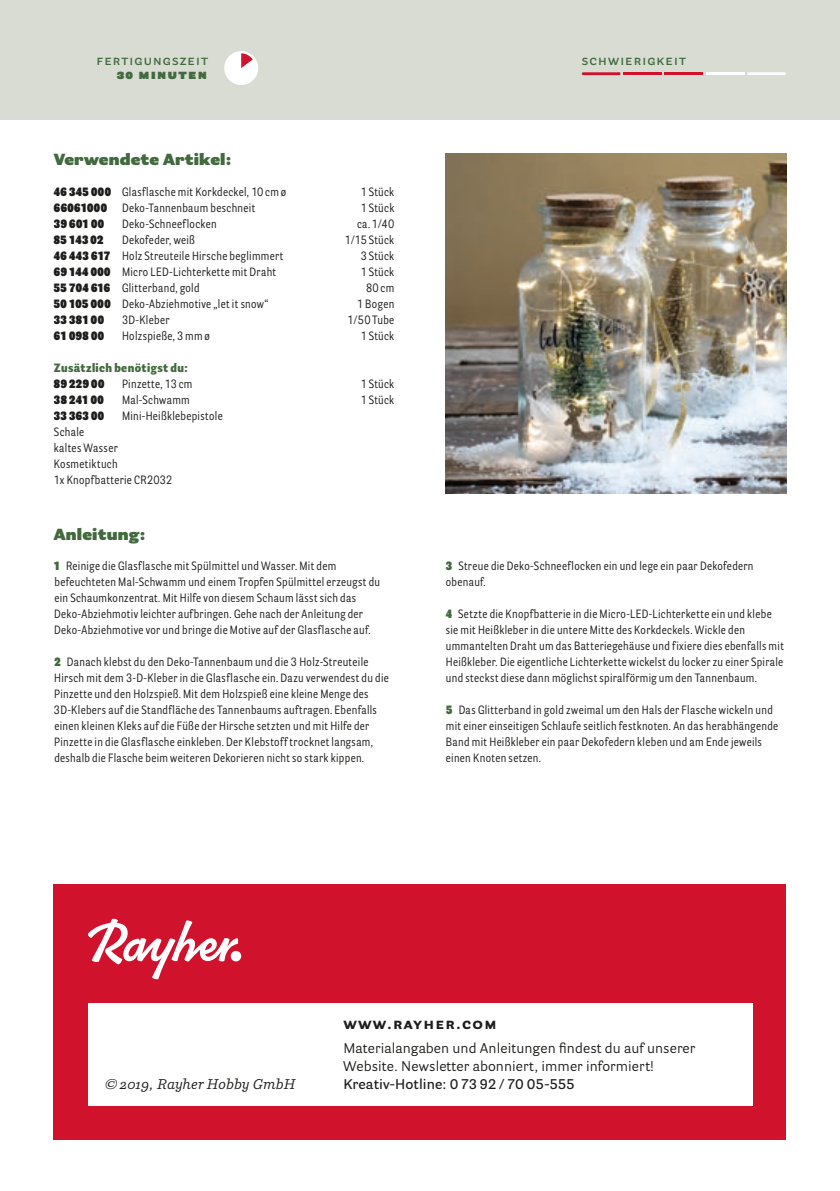
<style>
.page{position:relative;width:840px;height:1191px;background:#fff}
.page>*{position:absolute;margin:0;border:0;box-sizing:border-box;transform-origin:0 0}
.t1{font:900 16px "Parry Grotesque Pro";letter-spacing:.01em;color:#426a3e}
.t2{font:700 16px "Parry Grotesque Pro";letter-spacing:.08em;color:#1d1d1b}
.t3{font:14px/18px "Parry Grotesque Pro";letter-spacing:.005em;color:#1d1d1b}
.t4{font:600 14px "Parry Grotesque Pro";letter-spacing:.005em;color:#1d1d1b}
.t5{font:600 14px "Parry Grotesque Pro";letter-spacing:.08em;color:#426a3e}
.t6{font:italic 14px "Parry Pro";letter-spacing:.01em;color:#1d1d1b}
.t7{font:900 14px "Parry Grotesque Pro";letter-spacing:.08em;color:#426a3e}
.t8{font:12px/16px "Parry Grot Con Pro";letter-spacing:.03em;color:#1d1d1b}
.t9{font:900 12px "Parry Grot Con Pro";letter-spacing:.04em;color:#1d1d1b}
.t10{font:900 12px "Parry Grot Con Pro";letter-spacing:.03em;color:#426a3e}
.s1{font-weight:900}
.s2{font-weight:900;color:#426a3e}
</style>
<div class="page">
<div style="left:54px;top:884px;width:731px;height:256px;background:#d0122d"></div>
<div style="left:88px;top:1003px;width:663px;height:103px;background:#fff"></div>
<div style="left:0;top:0;width:839px;height:119px;background:#d8dcd2"></div>
<svg style="left:88px;top:918px;width:150px;height:61px"></svg>
<div style="left:230px;top:951px;width:11px;height:10px;background:#fff;border-radius:50%"></div>
<div style="left:224px;top:51px;width:34px;height:34px;background:#fff;border-radius:50%"></div>
<svg style="left:241px;top:53px;width:12px;height:15px"></svg>
<svg style="left:581px;top:72px;width:39px;height:3px"></svg>
<hr style="left:622px;top:72px;width:39px;height:3px;background:#d0122d">
<hr style="left:664px;top:72px;width:38px;height:3px;background:#d0122d">
<hr style="left:705px;top:72px;width:39px;height:3px;background:#fff">
<svg style="left:747px;top:72px;width:38px;height:3px"></svg>
<img style="left:445px;top:153px;width:340px;height:340px">
<p class="t5" style="left:96px;top:50px;width:111px">fertigungszeit</p>
<p class="t5" style="left:581px;top:50px;width:104px">schwierigkeit</p>
<p class="t7" style="left:117px;top:63px;width:92px">30 minuten</p>
<h1 class="t1" style="left:54px;top:148px;width:179px">Verwendete Artikel:</h1>
<p class="t8" style="left:54px;top:184px;width:233px"><span class="s1">46 345 000</span> Glasflasche mit Korkdeckel, 10cm ø</p>
<p class="t8" style="left:360px;top:184px;width:35px">1 Stück</p>
<p class="t8" style="left:54px;top:200px;width:203px"><span class="s1">66061000</span> Deko-Tannenbaum beschneit</p>
<p class="t8" style="left:360px;top:200px;width:35px">1 Stück</p>
<p class="t9" style="left:54px;top:215px;width:52px">39 601 00</p>
<p class="t8" style="left:122px;top:216px;width:96px">Deko-Schneeflocken</p>
<p class="t8" style="left:357px;top:216px;width:39px">ca.1/40</p>
<p class="t9" style="left:54px;top:231px;width:51px">85 143 02</p>
<p class="t8" style="left:122px;top:232px;width:74px">Dekofeder, weiß</p>
<p class="t8" style="left:344px;top:232px;width:51px">1/15 Stück</p>
<p class="t8" style="left:54px;top:248px;width:231px"><span class="s1">46 443 617</span> Holz Streuteile Hirsche beglimmert</p>
<p class="t8" style="left:360px;top:248px;width:35px">3 Stück</p>
<p class="t8" style="left:54px;top:264px;width:223px"><span class="s1">69 144 000</span> Micro LED-Lichterkette mit Draht</p>
<p class="t8" style="left:360px;top:264px;width:35px">1 Stück</p>
<p class="t8" style="left:54px;top:280px;width:147px"><span class="s1">55 704 616</span> Glitterband, gold</p>
<p class="t8" style="left:366px;top:280px;width:30px">80cm</p>
<p class="t8" style="left:54px;top:296px;width:216px"><span class="s1">50 105 000</span> Deko-Abziehmotive „let it snow“</p>
<p class="t8" style="left:357px;top:296px;width:38px">1 Bogen</p>
<p class="t9" style="left:54px;top:311px;width:52px">33 381 00</p>
<p class="t8" style="left:122px;top:312px;width:49px">3D-Kleber</p>
<p class="t8" style="left:347px;top:312px;width:48px">1/50 Tube</p>
<p class="t9" style="left:54px;top:327px;width:52px">61 098 00</p>
<p class="t8" style="left:122px;top:328px;width:89px">Holzspieße, 3mm ø</p>
<p class="t8" style="left:360px;top:328px;width:35px">1 Stück</p>
<p class="t10" style="left:54px;top:359px;width:135px">Zusätzlich benötigst du:</p>
<p class="t9" style="left:54px;top:375px;width:52px">89 229 00</p>
<p class="t8" style="left:122px;top:376px;width:72px">Pinzette, 13cm</p>
<p class="t8" style="left:360px;top:376px;width:35px">1 Stück</p>
<p class="t9" style="left:54px;top:391px;width:51px">38 241 00</p>
<p class="t8" style="left:122px;top:392px;width:69px">Mal-Schwamm</p>
<p class="t8" style="left:360px;top:392px;width:35px">1 Stück</p>
<p class="t9" style="left:54px;top:407px;width:52px">33 363 00</p>
<p class="t8" style="left:122px;top:408px;width:102px">Mini-Heißklebepistole</p>
<p class="t8" style="left:54px;top:424px;width:120px">Schale<br>kaltes Wasser<br>Kosmetiktuch<br>1x Knopfbatterie CR2032</p>
<h1 class="t1" style="left:54px;top:522px;width:93px">Anleitung:</h1>
<p class="t8" style="left:54px;top:558px;width:328px"><span class="s2">1</span> Reinige die Glasflasche mit Spülmittel und Wasser. Mit dem befeuchteten Mal-Schwamm und einem Tropfen Spülmittel erzeugst du ein Schaumkonzentrat. Mit Hilfe von diesem Schaum lässt sich das Deko-Abziehmotiv leichter aufbringen. Gehe nach der Anleitung der Deko-Abziehmotive vor und bringe die Motive auf der Glasflasche auf.</p>
<p class="t8" style="left:54px;top:654px;width:336px"><span class="s2">2</span> Danach klebst du den Deko-Tannenbaum und die 3 Holz-Streuteile Hirsch mit dem 3-D-Kleber in die Glasflasche ein. Dazu verwendest du die Pinzette und den Holzspieß. Mit dem Holzspieß eine kleine Menge des 3D-Klebers auf die Standfläche des Tannenbaums auftragen. Ebenfalls einen kleinen Kleks auf die Füße der Hirsche setzten und mit Hilfe der Pinzette in die Glasflasche einkleben. Der Klebstoff trocknet langsam, deshalb die Flasche beim weiteren Dekorieren nicht so stark kippen.</p>
<p class="t8" style="left:445px;top:558px;width:309px"><span class="s2">3</span> Streue die Deko-Schneeflocken ein und lege ein paar Dekofedern obenauf.</p>
<p class="t8" style="left:445px;top:606px;width:339px"><span class="s2">4</span> Setzte die Knopfbatterie in die Micro-LED-Lichterkette ein und klebe sie mit Heißkleber in die untere Mitte des Korkdeckels. Wickle den ummantelten Draht um das Batteriegehäuse und fixiere dies ebenfalls mit Heißkleber. Die eigentliche Lichterkette wickelst du locker zu einer Spirale und steckst diese dann möglichst spiralförmig um den Tannenbaum.</p>
<p class="t8" style="left:445px;top:702px;width:334px"><span class="s2">5</span> Das Glitterband in gold zweimal um den Hals der Flasche wickeln und mit einer einseitigen Schlaufe seitlich festknoten. An das herabhängende Band mit Heißkleber ein paar Dekofedern kleben und am Ende jeweils einen Knoten setzen.</p>
<p class="t6" style="left:105px;top:1074px;width:192px">© 2019, Rayher Hobby GmbH</p>
<h1 class="t2" style="left:343px;top:1012px;width:155px">www.rayher.com</h1>
<p class="t3" style="left:343px;top:1038px;width:353px">Materialangaben und Anleitungen findest du auf unserer<br>Website. Newsletter abonniert, immer informiert!</p>
<p class="t4" style="left:343px;top:1074px;width:232px">Kreativ-Hotline: 0 73 92 / 70 05-555</p>
</div>
